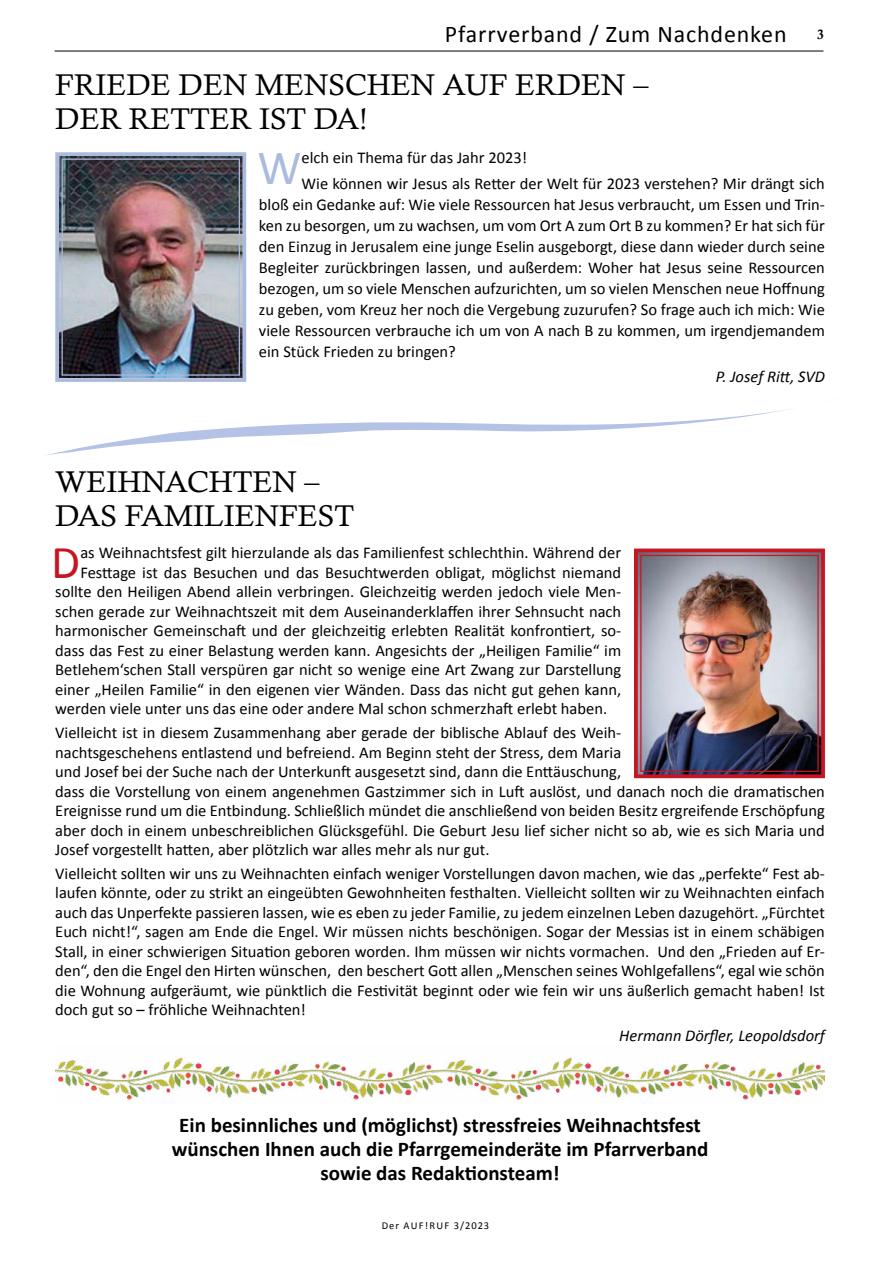
<style>
.page{position:relative;width:893px;height:1263px;background:#fff}
.page>*{position:absolute;margin:0;border:0;box-sizing:border-box;transform-origin:0 0}
.Vorwort_Edward{font:49.65px "Calibri";color:#abbbdd}
.Texte{font:47.25px "Calibri";color:#c61624}
.Überschrift_Texte{font:30px/34.5px "Calisto";color:#000}
.t1{font:24px "Calibri";letter-spacing:.035em;color:#000}
.Texte-2{font:700 21px/24px "Calibri";color:#000;text-align:center}
.Texte-3{font:16.5px/19.5px "Calibri";color:#000}
.Vorwort_Edward-2{font:16.5px/21px "Calibri";color:#000;text-align:justify}
.Texte-4{font:italic 16.5px "Calibri";color:#000}
.Vorwort_Edward-3{font:italic 16.5px "Calibri";color:#000}
.t2{font:13.5px "Calis MT Bol";color:#000}
.t3{font:10.5px "Calibri";letter-spacing:.09em;color:#000}
</style>
<div class="page">
<hr style="left:55px;top:51px;width:768px;height:1px;background:#000">
<svg style="left:46px;top:409px;width:743px;height:47px"></svg>
<img style="left:55px;top:152px;width:192px;height:230px">
<div style="left:62px;top:158px;width:178px;height:218px;border:1px solid #abbbdd"></div>
<img style="left:634px;top:548px;width:191px;height:231px">
<div style="left:640px;top:555px;width:179px;height:217px;border:1px solid #c61624"></div>
<img style="left:55px;top:1057px;width:770px;height:45px">
<p class="t1" style="left:445px;top:19px;width:343px">Pfarrverband / Zum Nachdenken</p>
<p class="Überschrift_Texte" style="left:55px;top:67px;width:595px">FRIEDE DEN MENSCHEN AUF ERDEN –<br>DER RETTER IST DA!</p>
<p class="t2" style="left:817px;top:27px;width:8px">3</p>
<p class="Vorwort_Edward" style="left:257px;top:136px;width:46px">W</p>
<p class="Vorwort_Edward-2" style="left:302px;top:147px;width:227px">elch ein Thema für das Jahr 2023!</p>
<p class="Vorwort_Edward-2" style="left:259px;top:173px;width:567px;text-indent:43px">Wie können wir Jesus als Retter der Welt für 2023 verstehen? Mir drängt sich bloß ein Gedanke auf: Wie viele Ressourcen hat Jesus verbraucht, um Essen und Trin&shy;ken zu besorgen, um zu wachsen, um vom Ort A zum Ort B zu kommen? Er hat sich für den Einzug in Jerusalem eine junge Eselin ausgeborgt, diese dann wieder durch seine Begleiter zurückbringen lassen, und außerdem: Woher hat Jesus seine Ressourcen bezogen, um so viele Menschen aufzurichten, um so vielen Menschen neue Hoffnung zu geben, vom Kreuz her noch die Vergebung zuzurufen? So frage auch ich mich: Wie viele Ressourcen verbrauche ich um von A nach B zu kommen, um irgendjemandem ein Stück Frieden zu bringen?</p>
<p class="Vorwort_Edward-3" style="left:716px;top:365px;width:110px">P. Josef Ritt, SVD</p>
<p class="Überschrift_Texte" style="left:55px;top:464px;width:300px">WEIHNACHTEN –<br>DAS FAMILIENFEST</p>
<p class="Texte" style="left:51px;top:532px;width:31px">D</p>
<p class="Texte-3" style="left:80px;top:543px;width:542px">as Weihnachtsfest gilt hierzulande als das Familienfest schlechthin. Während der</p>
<p class="Texte-3" style="left:80px;top:563px;width:542px">Festtage ist das Besuchen und das Besuchtwerden obligat, möglichst niemand</p>
<p class="Texte-3" style="left:55px;top:582px;width:567px">sollte den Heiligen Abend allein verbringen. Gleichzeitig werden jedoch viele Men-</p>
<p class="Texte-3" style="left:55px;top:602px;width:567px">schen gerade zur Weihnachtszeit mit dem Auseinanderklaffen ihrer Sehnsucht nach</p>
<p class="Texte-3" style="left:55px;top:621px;width:567px">harmonischer Gemeinschaft und der gleichzeitig erlebten Realität konfrontiert, so-</p>
<p class="Texte-3" style="left:55px;top:641px;width:567px">dass das Fest zu einer Belastung werden kann. Angesichts der „Heiligen Familie“ im</p>
<p class="Texte-3" style="left:55px;top:660px;width:567px">Betlehem‘schen Stall verspüren gar nicht so wenige eine Art Zwang zur Darstellung</p>
<p class="Texte-3" style="left:55px;top:680px;width:567px">einer „Heilen Familie“ in den eigenen vier Wänden. Dass das nicht gut gehen kann,</p>
<p class="Texte-3" style="left:55px;top:699px;width:553px">werden viele unter uns das eine oder andere Mal schon schmerzhaft erlebt haben.</p>
<p class="Texte-3" style="left:55px;top:723px;width:771px">Vielleicht ist in diesem Zusammenhang aber gerade der biblische Ablauf des Weih-<br>nachtsgeschehens entlastend und befreiend. Am Beginn steht der Stress, dem Maria<br>und Josef bei der Suche nach der Unterkunft ausgesetzt sind, dann die Enttäuschung,<br>dass die Vorstellung von einem angenehmen Gastzimmer sich in Luft auslöst, und danach noch die dramatischen Ereignisse rund um die Entbindung. Schließlich mündet die anschließend von beiden Besitz ergreifende Erschöpfung aber doch in einem unbeschreiblichen Glücksgefühl. Die Geburt Jesu lief sicher nicht so ab, wie es sich Maria und Josef vorgestellt hatten, aber plötzlich war alles mehr als nur gut.</p>
<p class="Texte-3" style="left:55px;top:864px;width:771px;text-align:justify">Vielleicht sollten wir uns zu Weihnachten einfach weniger Vorstellungen davon machen, wie das „perfekte“ Fest ab&shy;laufen könnte, oder zu strikt an eingeübten Gewohnheiten festhalten. Vielleicht sollten wir zu Weihnachten einfach auch das Unperfekte passieren lassen, wie es eben zu jeder Familie, zu jedem einzelnen Leben dazugehört. „Fürchtet Euch nicht!“, sagen am Ende die Engel. Wir müssen nichts beschönigen. Sogar der Messias ist in einem schäbigen Stall, in einer schwierigen Situation geboren worden. Ihm müssen wir nichts vormachen. Und den „Frieden auf Er&shy;den“, den die Engel den Hirten wünschen, den beschert Gott allen „Menschen seines Wohlgefallens“, egal wie schön die Wohnung aufgeräumt, wie pünktlich die Festivität beginnt oder wie fein wir uns äußerlich gemacht haben! Ist doch gut so – fröhliche Weihnachten!</p>
<p class="Texte-4" style="left:619px;top:1024px;width:207px">Hermann Dörfler, Leopoldsdorf</p>
<p class="Texte-2" style="left:172px;top:1113px;width:538px">Ein besinnliches und (möglichst) stressfreies Weihnachtsfest wünschen Ihnen auch die Pfarrgemeinderäte im Pfarrverband sowie das Redaktionsteam!</p>
<p class="t3" style="left:382px;top:1219px;width:109px">Der AUF!RUF 3/2023</p>
</div>
